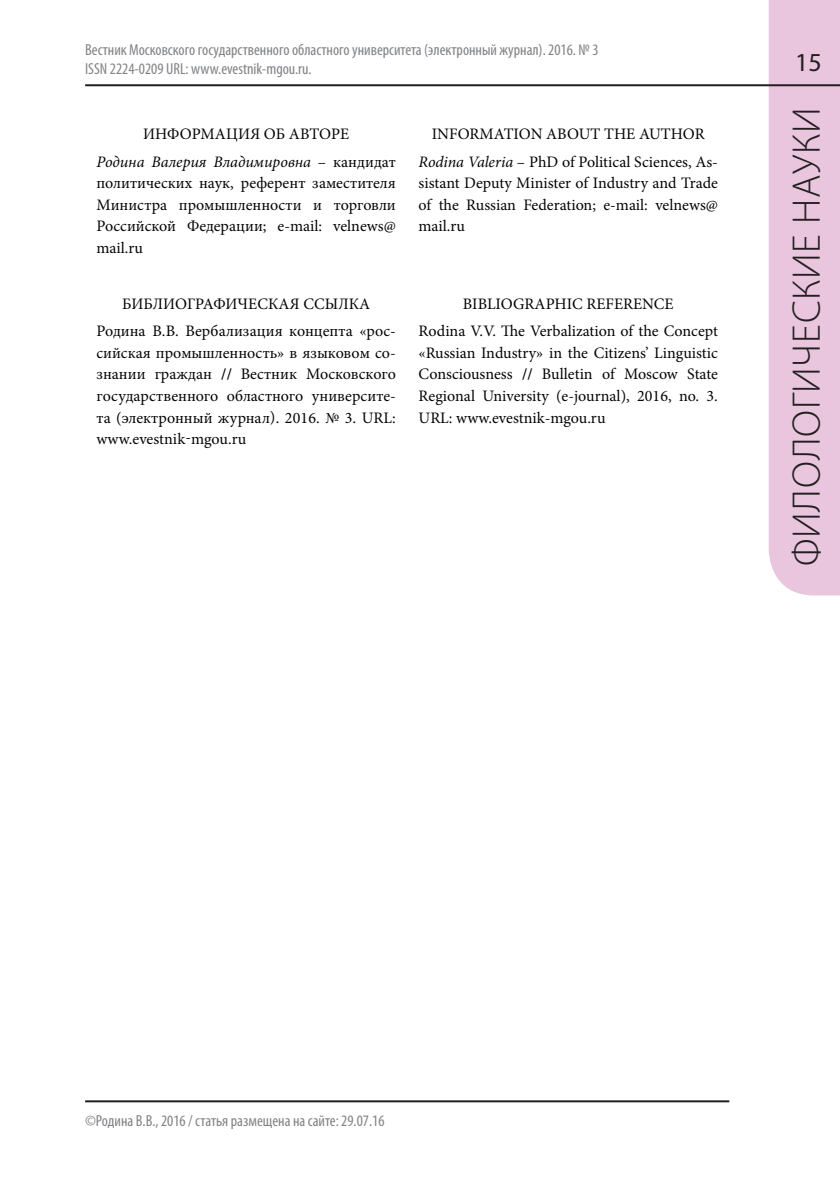
<style>
.page{position:relative;width:840px;height:1191px;background:#fff}
.page>*{position:absolute;margin:0;border:0;box-sizing:border-box;transform-origin:0 0}
.t1{font:300 40px "Myriad Pro";letter-spacing:.02em;color:#231f20}
.t2{font:26px "Myriad Pro";color:#231f20}
.Инф_обАвт{font:16px/21.6px "Minion Pro";color:#040503;text-align:justify}
.t3{font:condensed 16px/19.2px "Myriad Pro";color:#808285}
.Инф_обАвт11{font:16px "Minion Pro";color:#040503}
.s1{font-style:italic}
.s2{font-weight:700}
</style>
<div class="page">
<div style="left:768px;top:0;width:71px;height:595px;background:#e9c5de"></div>
<hr style="left:85px;top:84px;width:754px;height:2px;background:#231f20">
<hr style="left:85px;top:1100px;width:644px;height:2px;background:#231f20">
<p class="t3" style="left:85px;top:39px;width:514px">Вестник Московского государственного областного университета (электронный журнал). 2016. № 3<br>ISSN 2224-0209 URL: www.evestnik-mgou.ru.</p>
<p class="Инф_обАвт11" style="left:143px;top:123px;width:208px">ИНФОРМАЦИЯ ОБ АВТОРЕ</p>
<p class="Инф_обАвт" style="left:96px;top:151px;width:301px"><span class="s1">Родина Валерия Владимировна</span> – кандидат политических наук, референт заместителя Министра промышленности и торговли Российской Федерации; e-mail: velnews@ mail.ru</p>
<p class="Инф_обАвт11" style="left:122px;top:293px;width:249px">БИБЛИОГРАФИЧЕСКАЯ ССЫЛКА</p>
<p class="Инф_обАвт" style="left:96px;top:320px;width:301px">Родина В.В. Вербализация концепта «рос&shy;сийская промышленность» в языковом со&shy;знании граждан <span class="s2">//</span> Вестник Московского государственного областного университе&shy;та (электронный журнал). 2016. № 3. URL: www.evestnik-mgou.ru</p>
<p class="Инф_обАвт11" style="left:431px;top:123px;width:274px">INFORMATION ABOUT THE AUTHOR</p>
<p class="Инф_обАвт" style="left:418px;top:151px;width:301px"><span class="s1">Rodina Valeria</span> – PhD of Political Sciences, As&shy;sistant Deputy Minister of Industry and Trade of the Russian Federation; e-mail: velnews@ mail.ru</p>
<p class="Инф_обАвт11" style="left:462px;top:293px;width:212px">BIBLIOGRAPHIC REFERENCE</p>
<p class="Инф_обАвт" style="left:418px;top:320px;width:301px">Rodina V.V. The Verbalization of the Concept «Russian Industry» in the Citizens’ Linguistic Consciousness <span class="s2">//</span> Bulletin of Moscow State Regional University (e-journal), 2016, no. 3.<br>URL: www.evestnik-mgou.ru</p>
<h2 class="t2" style="left:794px;top:47px;width:28px">15</h2>
<h1 class="t1" style="left:782px;top:566px;width:461px;rotate:-90deg">ФИЛОЛОГИЧЕСКИЕ НАУКИ</h1>
<p class="t3" style="left:85px;top:1111px;width:301px">©Родина В.В., 2016 / статья размещена на сайте: 29.07.16</p>
</div>
